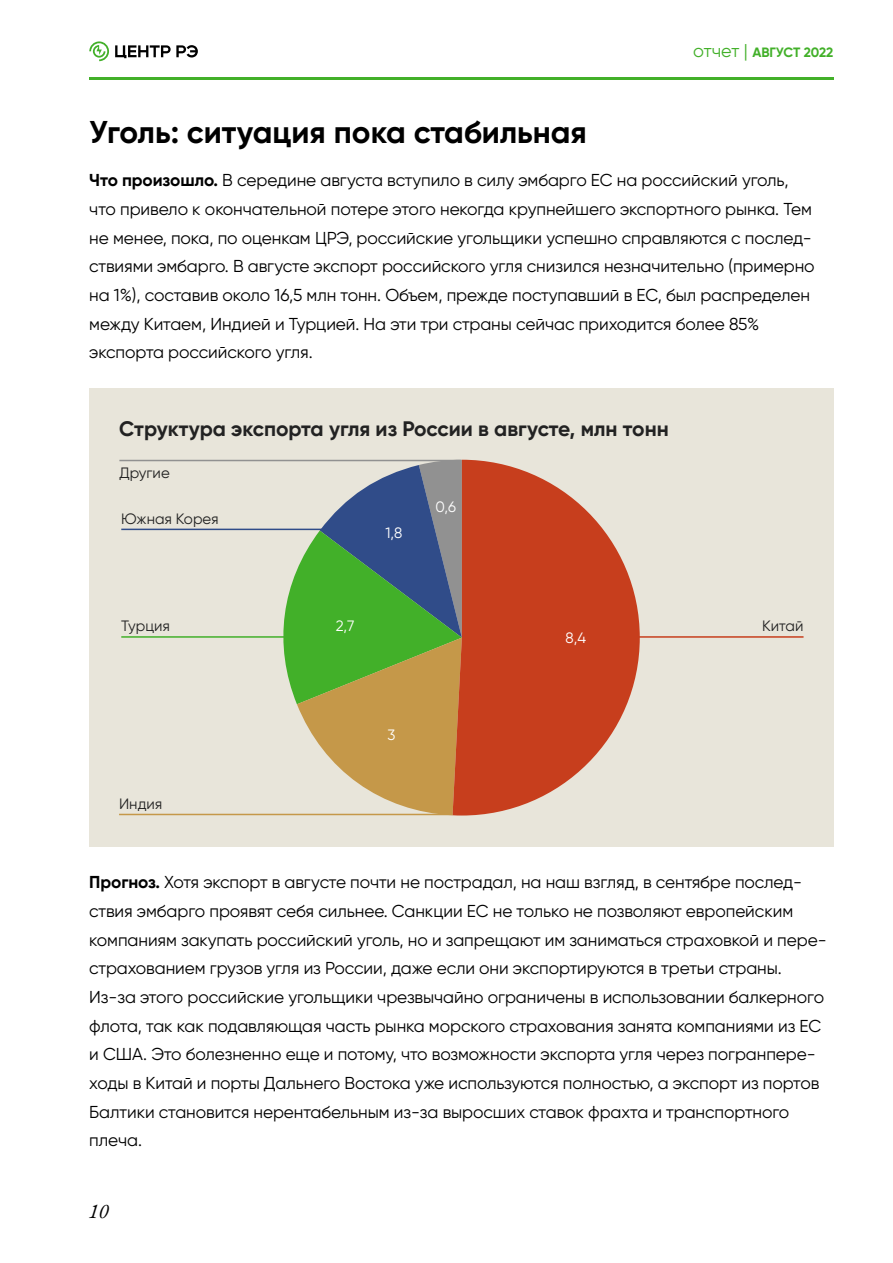
<style>
.page{position:relative;width:893px;height:1263px;background:#fff}
.page>*{position:absolute;margin:0;border:0;box-sizing:border-box;transform-origin:0 0}
.t1{font:700 31.5px "Gilroy";color:#000}
.t2{font:700 21px "Gilroy";color:#222}
.t3{font:italic 21px "EB Garamond";color:#000}
.t4{font:17.25px/28.7px "Gilroy";letter-spacing:-.005em;color:#000}
.t5{font:15px "Gilroy";color:#222}
.t6{font:15px "Gilroy";color:#fff}
.t7{font:700 13.5px "Gilroy";letter-spacing:-.005em;color:#42b029}
.s1{font-weight:400;font-size:18px}
.s2{font-weight:700}
</style>
<div class="page">
<svg style="left:115px;top:45px;width:83px;height:13px"></svg>
<svg style="left:89px;top:41px;width:20px;height:20px"></svg>
<hr style="left:89px;top:78px;width:744px;height:2px;background:#42b029">
<div style="left:89px;top:388px;width:744px;height:458px;background:#e8e5da"></div>
<svg style="left:273px;top:461px;width:180px;height:354px"></svg>
<svg style="left:453px;top:460px;width:187px;height:355px;fill:#c73e1d"></svg>
<hr style="left:119px;top:460px;width:342px;height:1px;background:#919191">
<hr style="left:600px;top:636px;width:203px;height:2px;background:#c73e1d">
<hr style="left:121px;top:529px;width:230px;height:1px;background:#304c89">
<hr style="left:121px;top:636px;width:230px;height:2px;background:#42b029">
<hr style="left:119px;top:814px;width:333px;height:1px;background:#c59849">
<p class="t7" style="left:693px;top:44px;width:142px"><span class="s1">отчет |</span> АВГУСТ 2022</p>
<h1 class="t1" style="left:89px;top:113px;width:499px">Уголь: ситуация пока стабильная</h1>
<p class="t4" style="left:89px;top:166px;width:727px"><span class="s2">Что произошло.</span> В середине августа вступило в силу эмбарго ЕС на российский уголь, что привело к окончательной потере этого некогда крупнейшего экспортного рынка. Тем не менее, пока, по оценкам ЦРЭ, российские угольщики успешно справляются с послед&shy;ствиями эмбарго. В августе экспорт российского угля снизился незначительно (примерно на 1%), составив около 16,5 млн тонн. Объем, прежде поступавший в ЕС, был распределен между Китаем, Индией и Турцией. На эти три страны сейчас приходится более 85% экспорта российского угля.</p>
<p class="t2" style="left:119px;top:415px;width:551px">Структура экспорта угля из России в августе, млн тонн</p>
<p class="t5" style="left:119px;top:463px;width:52px">Другие</p>
<p class="t5" style="left:121px;top:509px;width:99px">Южная Корея</p>
<p class="t5" style="left:121px;top:617px;width:50px">Турция</p>
<p class="t5" style="left:119px;top:794px;width:45px">Индия</p>
<p class="t6" style="left:385px;top:523px;width:18px">1,8</p>
<p class="t6" style="left:336px;top:616px;width:20px">2,7</p>
<p class="t6" style="left:436px;top:497px;width:22px">0,6</p>
<p class="t6" style="left:388px;top:726px;width:9px">3</p>
<p class="t6" style="left:566px;top:628px;width:22px">8,4</p>
<p class="t5" style="left:762px;top:617px;width:43px">Китай</p>
<p class="t4" style="left:89px;top:868px;width:739px"><span class="s2">Прогноз.</span> Хотя экспорт в августе почти не пострадал, на наш взгляд, в сентябре послед&shy;ствия эмбарго проявят себя сильнее. Санкции ЕС не только не позволяют европейским компаниям закупать российский уголь, но и запрещают им заниматься страховкой и пере&shy;страхованием грузов угля из России, даже если они экспортируются в третьи страны.<br>Из-за этого российские угольщики чрезвычайно ограничены в использовании балкерного флота, так как подавляющая часть рынка морского страхования занята компаниями из ЕС и США. Это болезненно еще и потому, что возможности экспорта угля через погранпере&shy;ходы в Китай и порты Дальнего Востока уже используются полностью, а экспорт из портов Балтики становится нерентабельным из-за выросших ставок фрахта и транспортного плеча.</p>
<p class="t3" style="left:88px;top:1197px;width:22px">10</p>
</div>
